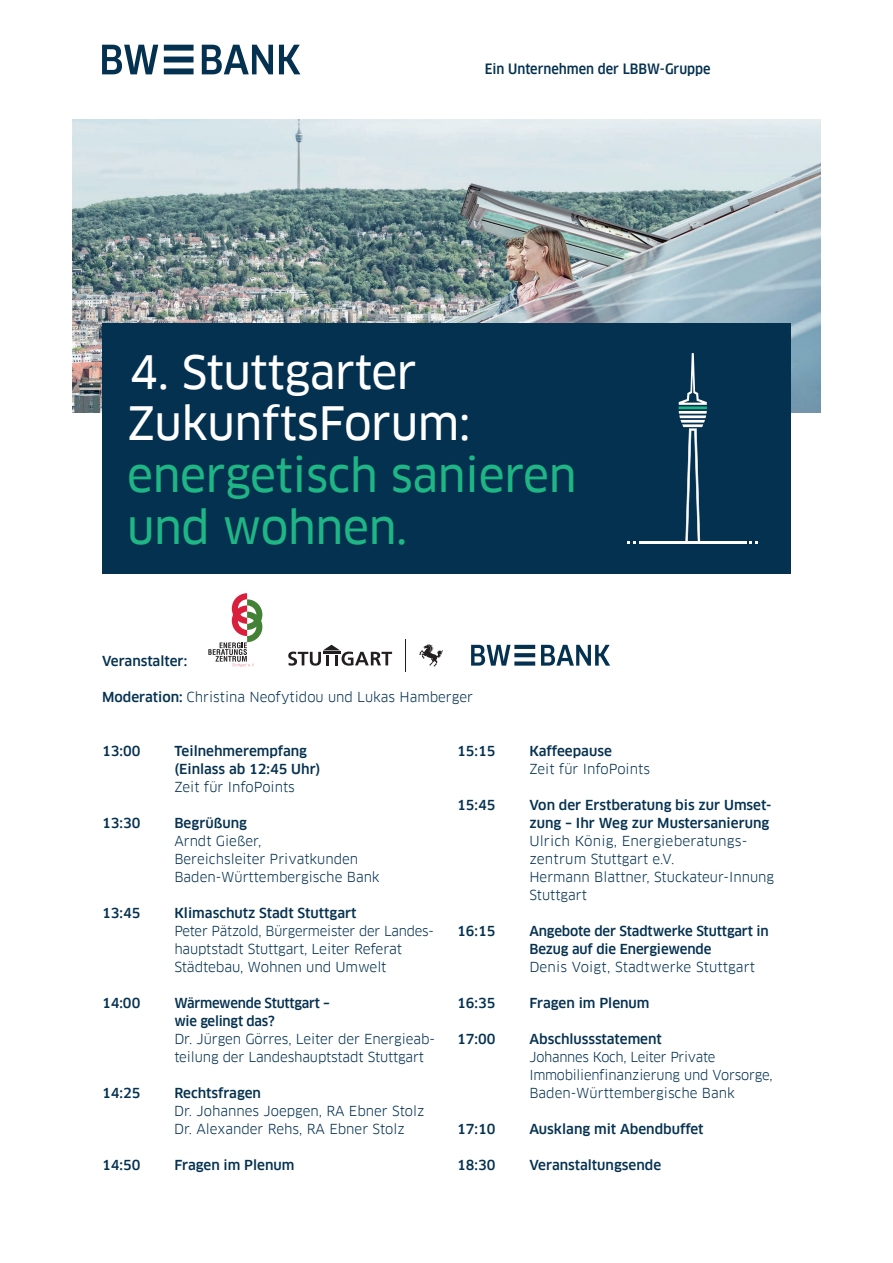
<style>
.page{position:relative;width:893px;height:1263px;background:#fff}
.page>*{position:absolute;margin:0;border:0;box-sizing:border-box;transform-origin:0 0}
.t1{font:45px/51.8px "Clanfor LBBW News";letter-spacing:-.01em;color:#1eb684}
.t2{font:45px/51.8px "Clanfor LBBW News";letter-spacing:-.01em;color:#fff}
.t3{font:500 13.95px "Clanfor LBBW Narr";color:#053150}
.t4{font:13.5px/18px "Clanfor LBBW";color:#053150}
.t5{font:500 13.5px/18px "Clanfor LBBW";color:#053150}
.t6{font:500 13.5px/18px "Clanfor LBBW";letter-spacing:-.02em;color:#053150}
.s1{font-weight:500}
</style>
<div class="page">
<svg style="left:102px;top:45px;width:198px;height:29px"></svg>
<svg style="left:471px;top:645px;width:139px;height:21px"></svg>
<img style="left:72px;top:119px;width:749px;height:294px">
<div style="left:102px;top:323px;width:689px;height:250px;background:#053150"></div>
<svg style="left:679px;top:353px;width:28px;height:188px"></svg>
<svg style="left:627px;top:541px;width:9px;height:3px"></svg>
<svg style="left:749px;top:541px;width:9px;height:3px"></svg>
<hr style="left:638px;top:541px;width:108px;height:3px;background:#fff">
<svg style="left:208px;top:593px;width:54px;height:74px"></svg>
<svg style="left:288px;top:645px;width:104px;height:21px"></svg>
<svg style="left:419px;top:644px;width:24px;height:22px"></svg>
<hr style="left:405px;top:639px;width:1px;height:33px;background:#231f20">
<p class="t3" style="left:485px;top:61px;width:227px">Ein Unternehmen der LBBW-Gruppe</p>
<h1 class="t2" style="left:128px;top:346px;width:344px">4. Stuttgarter<br>ZukunftsForum:</h1>
<h1 class="t1" style="left:127px;top:450px;width:451px">energetisch sanieren und wohnen.</h1>
<p class="t5" style="left:102px;top:652px;width:87px">Veranstalter:</p>
<p class="t4" style="left:102px;top:688px;width:372px"><span class="s1">Moderation:</span> Christina Neofytidou und Lukas Hamberger</p>
<p class="t5" style="left:102px;top:742px;width:40px">13:00</p>
<p class="t5" style="left:174px;top:742px;width:148px">Teilnehmerempfang (Einlass ab 12:45 Uhr)</p>
<p class="t4" style="left:174px;top:778px;width:122px">Zeit für InfoPoints</p>
<p class="t5" style="left:102px;top:814px;width:40px">13:30</p>
<p class="t5" style="left:174px;top:814px;width:74px">Begrüßung</p>
<p class="t4" style="left:174px;top:832px;width:207px">Arndt Gießer,<br>Bereichsleiter Privatkunden<br>Baden-Württembergische Bank</p>
<p class="t5" style="left:102px;top:904px;width:40px">13:45</p>
<p class="t5" style="left:174px;top:904px;width:184px">Klimaschutz Stadt Stuttgart</p>
<p class="t4" style="left:174px;top:922px;width:261px">Peter Pätzold, Bürgermeister der Landes&shy;hauptstadt Stuttgart, Leiter Referat<br>Städtebau, Wohnen und Umwelt</p>
<p class="t5" style="left:102px;top:994px;width:40px">14:00</p>
<p class="t6" style="left:174px;top:994px;width:157px">Wärmewende Stuttgart – wie gelingt das?</p>
<p class="t4" style="left:174px;top:1030px;width:262px">Dr. Jürgen Görres, Leiter der Energieab&shy;teilung der Landeshauptstadt Stuttgart</p>
<p class="t5" style="left:102px;top:1084px;width:40px">14:25</p>
<p class="t5" style="left:174px;top:1084px;width:88px">Rechtsfragen</p>
<p class="t4" style="left:174px;top:1102px;width:252px">Dr. Johannes Joepgen, RA Ebner Stolz<br>Dr. Alexander Rehs, RA Ebner Stolz</p>
<p class="t5" style="left:102px;top:1156px;width:40px">14:50</p>
<p class="t5" style="left:174px;top:1156px;width:122px">Fragen im Plenum</p>
<p class="t5" style="left:457px;top:742px;width:40px">15:15</p>
<p class="t5" style="left:529px;top:742px;width:84px">Kaffeepause</p>
<p class="t4" style="left:529px;top:760px;width:122px">Zeit für InfoPoints</p>
<p class="t5" style="left:457px;top:796px;width:40px">15:45</p>
<p class="t5" style="left:529px;top:796px;width:243px">Von der Erstberatung bis zur Umset&shy;zung – Ihr Weg zur Mustersanierung</p>
<p class="t4" style="left:529px;top:832px;width:246px">Ulrich König, Energieberatungs&shy;zentrum Stuttgart e.V.<br>Hermann Blattner, Stuckateur--Innung<br>Stuttgart</p>
<p class="t5" style="left:457px;top:922px;width:40px">16:15</p>
<p class="t5" style="left:529px;top:922px;width:241px">Angebote der Stadtwerke Stuttgart in<br>Bezug auf die Energiewende</p>
<p class="t4" style="left:529px;top:958px;width:227px">Denis Voigt, Stadtwerke Stuttgart</p>
<p class="t5" style="left:457px;top:994px;width:40px">16:35</p>
<p class="t5" style="left:529px;top:994px;width:122px">Fragen im Plenum</p>
<p class="t5" style="left:457px;top:1030px;width:40px">17:00</p>
<p class="t5" style="left:529px;top:1030px;width:134px">Abschlussstatement</p>
<p class="t4" style="left:529px;top:1048px;width:245px">Johannes Koch, Leiter Private<br>Immobilienfinanzierung und Vorsorge,<br>Baden-Württembergische Bank</p>
<p class="t5" style="left:457px;top:1120px;width:40px">17:10</p>
<p class="t5" style="left:529px;top:1120px;width:176px">Ausklang mit Abendbuffet</p>
<p class="t5" style="left:457px;top:1156px;width:40px">18:30</p>
<p class="t5" style="left:529px;top:1156px;width:133px">Veranstaltungsende</p>
</div>
